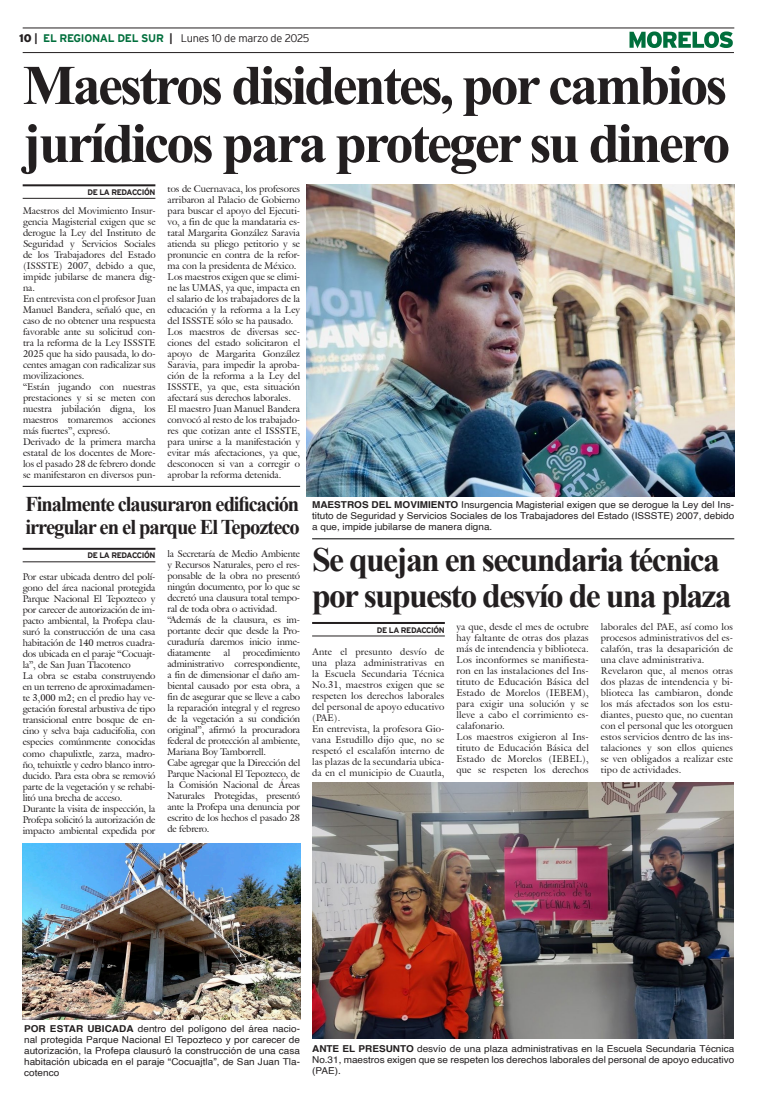
<style>
.page{position:relative;width:757px;height:1106px;background:#fff}
.page>*{position:absolute;margin:0;border:0;box-sizing:border-box;transform-origin:0 0}
.Cabeza_01{font:700 56px "Times New Roman";letter-spacing:-.05em;color:#231f20}
.Cabeza_03{font:700 34px "Times New Roman";letter-spacing:-.05em;color:#231f20}
.Cabeza_03-2{font:700 21px "Times New Roman";letter-spacing:-.05em;color:#231f20}
.t1{font:300 11px "Interstate";letter-spacing:-.03em;color:#231f20}
.t2{font:9.5px/11px "Galliard IT Cby BT";color:#231f20;text-align:justify}
.Pie_de_foto{font:9.5px/11px "Helvetica";color:#231f20;text-align:justify;scale:1.05 1}
.t3{font:700 8px "Interstate";letter-spacing:-.05em;color:#231f20}
.s1{font-weight:900}
.s2{font-weight:700}
.s3{font-weight:700;color:#006f3c}
</style>
<div class="page">
<hr style="left:23px;top:28px;width:711px;height:1px;background:#231f20">
<hr style="left:23px;top:52px;width:711px;height:1px;background:#231f20">
<svg style="left:629px;top:31px;width:104px;height:17px"></svg>
<hr style="left:23px;top:184px;width:132px;height:2px;background:#231f20">
<hr style="left:23px;top:198px;width:132px;height:1px;background:#231f20">
<hr style="left:23px;top:486px;width:277px;height:1px;background:#000">
<hr style="left:23px;top:548px;width:132px;height:2px;background:#231f20">
<hr style="left:23px;top:561px;width:132px;height:1px;background:#231f20">
<hr style="left:312px;top:622px;width:133px;height:2px;background:#231f20">
<hr style="left:312px;top:635px;width:133px;height:1px;background:#231f20">
<hr style="left:312px;top:538px;width:422px;height:1px;background:#000">
<img style="left:312px;top:782px;width:421px;height:256px">
<img style="left:306px;top:184px;width:428px;height:312px">
<img style="left:23px;top:844px;width:277px;height:175px">
<p class="t1" style="left:19px;top:32px;width:292px"><span class="s1">10</span> <span class="s2">|</span> <span class="s3">EL REGIONAL DEL SUR</span> <span class="s2">|</span> Lunes 10 de marzo de 2025</p>
<p class="Cabeza_01" style="left:23px;top:45px;width:706px">Maestros disidentes, por cambios</p>
<p class="Cabeza_01" style="left:23px;top:103px;width:709px">jurídicos para proteger su dinero</p>
<p class="t3" style="left:87px;top:188px;width:69px">DE LA REDACCIÓN</p>
<p class="t2" style="left:168px;top:183px;width:134px">tos de Cuernavaca, los profesores arribaron al Palacio de Gobierno para buscar el apoyo del Ejecuti&shy;vo, a fin de que la mandataria es&shy;tatal Margarita González Saravia atienda su pliego petitorio y se pronuncie en contra de la refor&shy;ma con la presidenta de México.</p>
<p class="t2" style="left:168px;top:271px;width:134px">Los maestros exigen que se elimi&shy;ne las UMAS, ya que, impacta en el salario de los trabajadores de la educación y la reforma a la Ley del ISSSTE sólo se ha pausado.</p>
<p class="t2" style="left:168px;top:326px;width:134px">Los maestros de diversas sec&shy;ciones del estado solicitaron el apoyo de Margarita González Saravia, para impedir la aproba&shy;ción de la reforma a la Ley del ISSSTE, ya que, esta situación afectará sus derechos laborales.</p>
<p class="t2" style="left:168px;top:403px;width:134px">El maestro Juan Manuel Bandera convocó al resto de los trabajado&shy;res que cotizan ante el ISSSTE, para unirse a la manifestación y evitar más afectaciones, ya que, desconocen si van a corregir o aprobar la reforma detenida.</p>
<p class="t2" style="left:23px;top:205px;width:134px">Maestros del Movimiento Insur&shy;gencia Magisterial exigen que se derogue la Ley del Instituto de Seguridad y Servicios Sociales de los Trabajadores del Estado (ISSSTE) 2007, debido a que, impide jubilarse de manera dig&shy;na.</p>
<p class="t2" style="left:23px;top:293px;width:134px">En entrevista con el profesor Juan Manuel Bandera, señaló que, en caso de no obtener una respuesta favorable ante su solicitud con&shy;tra la reforma de la Ley ISSSTE 2025 que ha sido pausada, lo do&shy;centes amagan con radicalizar sus movilizaciones.</p>
<p class="t2" style="left:23px;top:381px;width:134px">“Están jugando con nuestras prestaciones y si se meten con nuestra jubilación digna, los maestros tomaremos acciones más fuertes”, expresó.</p>
<p class="t2" style="left:23px;top:436px;width:134px">Derivado de la primera marcha estatal de los docentes de More&shy;los el pasado 28 de febrero donde se manifestaron en diversos pun-</p>
<p class="Cabeza_03-2" style="left:26px;top:488px;width:275px">Finalmente clausuraron edificación</p>
<p class="Cabeza_03-2" style="left:26px;top:511px;width:276px">irregular en el parque El Tepozteco</p>
<p class="t3" style="left:87px;top:551px;width:69px">DE LA REDACCIÓN</p>
<p class="Cabeza_03" style="left:312px;top:535px;width:409px">Se quejan en secundaria técnica</p>
<p class="Cabeza_03" style="left:312px;top:571px;width:421px">por supuesto desvío de una plaza</p>
<p class="t3" style="left:377px;top:625px;width:69px">DE LA REDACCIÓN</p>
<p class="Pie_de_foto" style="left:312px;top:499px;width:403px"><span class="s2">MAESTROS DEL MOVIMIENTO</span> Insurgencia Magisterial exigen que se derogue la Ley del Ins&shy;tituto de Seguridad y Servicios Sociales de los Trabajadores del Estado (ISSSTE) 2007, debido a que, impide jubilarse de manera digna.</p>
<p class="t2" style="left:167px;top:548px;width:134px">la Secretaría de Medio Ambiente y Recursos Naturales, pero el res&shy;ponsable de la obra no presentó ningún documento, por lo que se decretó una clausura total tempo&shy;ral de toda obra o actividad.</p>
<p class="t2" style="left:167px;top:614px;width:134px">“Además de la clausura, es im&shy;portante decir que desde la Pro&shy;curaduría daremos inicio inme&shy;diatamente</p>
<p class="t2" style="left:23px;top:571px;width:134px">Por estar ubicada dentro del polí&shy;gono del área nacional protegida Parque Nacional El Tepozteco y por carecer de autorización de im&shy;pacto ambiental, la Profepa clau&shy;suró la construcción de una casa habitación de 140 metros cuadra&shy;dos ubicada en el paraje “Cocuajt&shy;la”, de San Juan Tlacotenco</p>
<p class="t2" style="left:23px;top:670px;width:134px">La obra se estaba construyendo en un terreno de aproximadamen&shy;te 3,000 m2; en el predio hay ve&shy;getación forestal arbustiva de tipo transicional entre bosque de en&shy;cino y selva baja caducifolia, con especies comúnmente conocidas como chapulixtle, zarza, madro&shy;ño, tehuixtle y cedro blanco intro&shy;ducido. Para esta obra se removió parte de la vegetación y se rehabi&shy;litó una brecha de acceso.</p>
<p class="t2" style="left:23px;top:802px;width:134px">Durante la visita de inspección, la Profepa solicitó la autorización de impacto ambiental expedida por</p>
<p class="t2" style="left:601px;top:621px;width:134px">laborales del PAE, así como los procesos administrativos del es&shy;calafón, tras la desaparición de una clave administrativa.</p>
<p class="t2" style="left:601px;top:665px;width:134px">Revelaron que, al menos otras dos plazas de intendencia y bi&shy;blioteca las cambiaron, donde los más afectados son los estu&shy;diantes, puesto que, no cuentan con el personal que les otorguen estos servicios dentro de las ins&shy;talaciones y son ellos quienes se ven obligados a realizar este tipo de actividades.</p>
<p class="t2" style="left:456px;top:621px;width:134px">ya que, desde el mes de octubre hay faltante de otras dos plazas más de intendencia y biblioteca.</p>
<p class="t2" style="left:456px;top:654px;width:134px">Los inconformes se manifiesta&shy;ron en las instalaciones del Ins&shy;tituto de Educación Básica del Estado de Morelos (IEBEM), para exigir una solución y se lleve a cabo el corrimiento es&shy;calafonario.</p>
<p class="t2" style="left:456px;top:731px;width:134px">Los maestros exigieron al Ins&shy;tituto de Educación Básica del Estado de Morelos (IEBEL), que se respeten los derechos</p>
<p class="t2" style="left:312px;top:645px;width:134px">Ante el presunto desvío de una plaza administrativas en la Escuela Secundaria Técnica No.31, maestros exigen que se respeten los derechos laborales del personal de apoyo educativo (PAE).</p>
<p class="t2" style="left:312px;top:722px;width:134px">En entrevista, la profesora Gio&shy;vana Estudillo dijo que, no se respetó el escalafón interno de las plazas de la secundaria ubica&shy;da en el municipio de Cuautla,</p>
<p class="t2" style="left:167px;top:647px;width:134px;text-indent:75px">procedimiento administrativo correspondiente, a fin de dimensionar el daño am&shy;biental causado por esta obra, a fin de asegurar que se lleve a cabo la reparación integral y el regreso de la vegetación a su condición original”, afirmó la procuradora federal de protección al ambiente, Mariana Boy Tamborrell.</p>
<p class="t2" style="left:167px;top:757px;width:134px">Cabe agregar que la Dirección del Parque Nacional El Tepozteco, de la Comisión Nacional de Áreas Naturales Protegidas, presentó ante la Profepa una denuncia por escrito de los hechos el pasado 28 de febrero.</p>
<p class="t2" style="left:224px;top:647px;width:8px">al</p>
<p class="Pie_de_foto" style="left:24px;top:1023px;width:264px"><span class="s2">POR ESTAR UBICADA</span> dentro del polígono del área nacio&shy;nal protegida Parque Nacional El Tepozteco y por carecer de autorización, la Profepa clausuró la construcción de una casa habitación ubicada en el paraje “Cocuajtla”, de San Juan Tla&shy;cotenco</p>
<p class="Pie_de_foto" style="left:312px;top:1043px;width:403px"><span class="s2">ANTE EL PRESUNTO</span> desvío de una plaza administrativas en la Escuela Secundaria Técnica No.31, maestros exigen que se respeten los derechos laborales del personal de apoyo educativo (PAE).</p>
</div>
